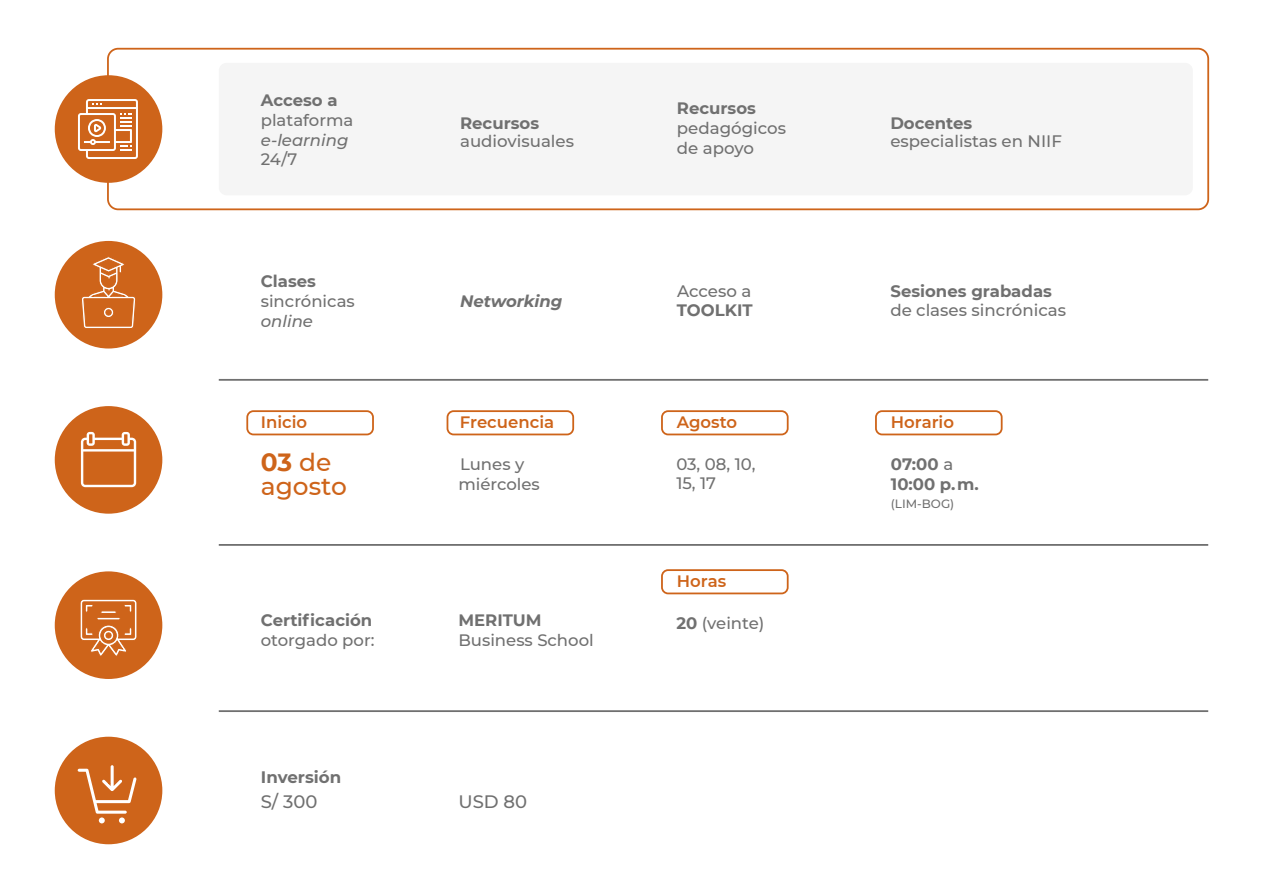
<style>
.page{position:relative;width:1263px;height:893px;background:#fff}
.page>*{position:absolute;margin:0;border:0;box-sizing:border-box;transform-origin:0 0}
.t1{font:500 24.9px/24.5px "Montserrat";color:#ce641a}
.t2{font:500 18px "Montserrat";color:#707070}
.t3{font:500 16.65px/20px "Montserrat";color:#707070}
.t4{font:700 16.65px "Montserrat";color:#707070}
.t5{font:700 16.5px/20.1px "Montserrat";color:#707070}
.t6{font:500 16.5px/20.1px "Montserrat";color:#707070}
.t7{font:600 16.5px "Montserrat";color:#ce641a}
.t8{font:italic 500 16.5px "Montserrat";color:#707070}
.t9{font:italic 700 16.5px "Montserrat";color:#707070}
.t10{font:500 12px "Montserrat";color:#707070}
.s1{font-weight:700}
.s2{font-weight:500}
</style>
<div class="page">
<div style="left:246px;top:410px;width:128px;height:25px;border:2px solid #ce641a;border-radius:6px"></div>
<div style="left:55px;top:241px;width:107px;height:107px;background:#ce641a;border-radius:50%"></div>
<svg style="left:81px;top:256px;width:55px;height:73px"></svg>
<div style="left:55px;top:406px;width:107px;height:108px;background:#ce641a;border-radius:50%"></div>
<div style="left:55px;top:571px;width:107px;height:108px;background:#ce641a;border-radius:50%"></div>
<hr style="left:219px;top:544px;width:989px;height:2px;background:#707070">
<hr style="left:219px;top:379px;width:989px;height:2px;background:#707070">
<hr style="left:219px;top:710px;width:989px;height:2px;background:#707070">
<svg style="left:81px;top:432px;width:55px;height:55px"></svg>
<svg style="left:80px;top:599px;width:57px;height:57px"></svg>
<div style="left:101px;top:611px;width:15px;height:3px;border:1px solid #ce641a"></div>
<div style="left:447px;top:410px;width:127px;height:25px;border:2px solid #ce641a;border-radius:6px"></div>
<div style="left:55px;top:737px;width:107px;height:107px;background:#ce641a;border-radius:50%"></div>
<div style="left:97px;top:816px;width:10px;height:9px;background:#fff;border:2px solid #ce641a;border-radius:50%"></div>
<div style="left:117px;top:816px;width:10px;height:9px;background:#fff;border:2px solid #ce641a;border-radius:50%"></div>
<svg style="left:77px;top:765px;width:60px;height:49px"></svg>
<div style="left:219px;top:63px;width:974px;height:132px;background:#f5f5f5;border-radius:8px"></div>
<div style="left:107px;top:48px;width:1102px;height:162px;border:2px solid #ce641a;border-radius:10px"></div>
<div style="left:55px;top:75px;width:107px;height:108px;background:#ce641a;border-radius:50%"></div>
<svg style="left:78px;top:99px;width:60px;height:60px"></svg>
<div style="left:661px;top:410px;width:128px;height:25px;border:2px solid #ce641a;border-radius:6px"></div>
<div style="left:661px;top:569px;width:128px;height:25px;border:2px solid #ce641a;border-radius:6px"></div>
<div style="left:875px;top:410px;width:127px;height:25px;border:2px solid #ce641a;border-radius:6px"></div>
<p class="t5" style="left:261px;top:89px;width:78px">Acceso a</p>
<p class="t6" style="left:261px;top:110px;width:94px">plataforma</p>
<p class="t8" style="left:261px;top:128px;width:89px">e-learning</p>
<p class="t6" style="left:261px;top:149px;width:38px">24/7</p>
<p class="t5" style="left:261px;top:270px;width:57px">Clases</p>
<p class="t6" style="left:261px;top:291px;width:96px">sincrónicas</p>
<p class="t8" style="left:261px;top:309px;width:54px">online</p>
<p class="t5" style="left:460px;top:112px;width:81px">Recursos</p>
<p class="t3" style="left:460px;top:131px;width:116px">audiovisuales</p>
<p class="t9" style="left:460px;top:289px;width:104px">Networking</p>
<p class="t7" style="left:261px;top:411px;width:48px">Inicio</p>
<p class="t7" style="left:460px;top:411px;width:96px">Frecuencia</p>
<p class="t6" style="left:458px;top:453px;width:83px">Lunes y miércoles</p>
<h1 class="t1" style="left:261px;top:449px;width:88px"><span class="s1">03</span> de agosto</h1>
<p class="t5" style="left:261px;top:609px;width:113px">Certificación</p>
<p class="t6" style="left:261px;top:630px;width:115px">otorgado por:</p>
<p class="t5" style="left:458px;top:610px;width:85px">MERITUM</p>
<p class="t6" style="left:458px;top:629px;width:137px">Business School</p>
<p class="t4" style="left:261px;top:765px;width:82px">Inversión</p>
<p class="t2" style="left:261px;top:788px;width:58px">S/ 300</p>
<p class="t2" style="left:458px;top:788px;width:70px">USD 80</p>
<p class="t5" style="left:677px;top:97px;width:81px">Recursos</p>
<p class="t3" style="left:677px;top:117px;width:111px">pedagógicos de apoyo</p>
<p class="t3" style="left:677px;top:281px;width:76px">Acceso a</p>
<p class="t5" style="left:677px;top:299px;width:77px">TOOLKIT</p>
<p class="t7" style="left:677px;top:411px;width:62px">Agosto</p>
<p class="t6" style="left:676px;top:453px;width:81px;line-height:19.5px">03, 08, 10,<br>15, 17</p>
<p class="t7" style="left:677px;top:570px;width:51px">Horas</p>
<p class="t6" style="left:676px;top:612px;width:90px"><span class="s1">20</span> (veinte)</p>
<p class="t5" style="left:890px;top:112px;width:83px">Docentes</p>
<p class="t3" style="left:890px;top:131px;width:173px">especialistas en NIIF</p>
<p class="t5" style="left:890px;top:281px;width:163px">Sesiones grabadas</p>
<p class="t3" style="left:890px;top:300px;width:177px">de clases sincrónicas</p>
<p class="t7" style="left:891px;top:411px;width:65px">Horario</p>
<p class="t5" style="left:891px;top:453px;width:89px">07:00 <span class="s2">a<br></span>10:00 p.m.</p>
<p class="t10" style="left:891px;top:495px;width:65px">(LIM-BOG)</p>
</div>
